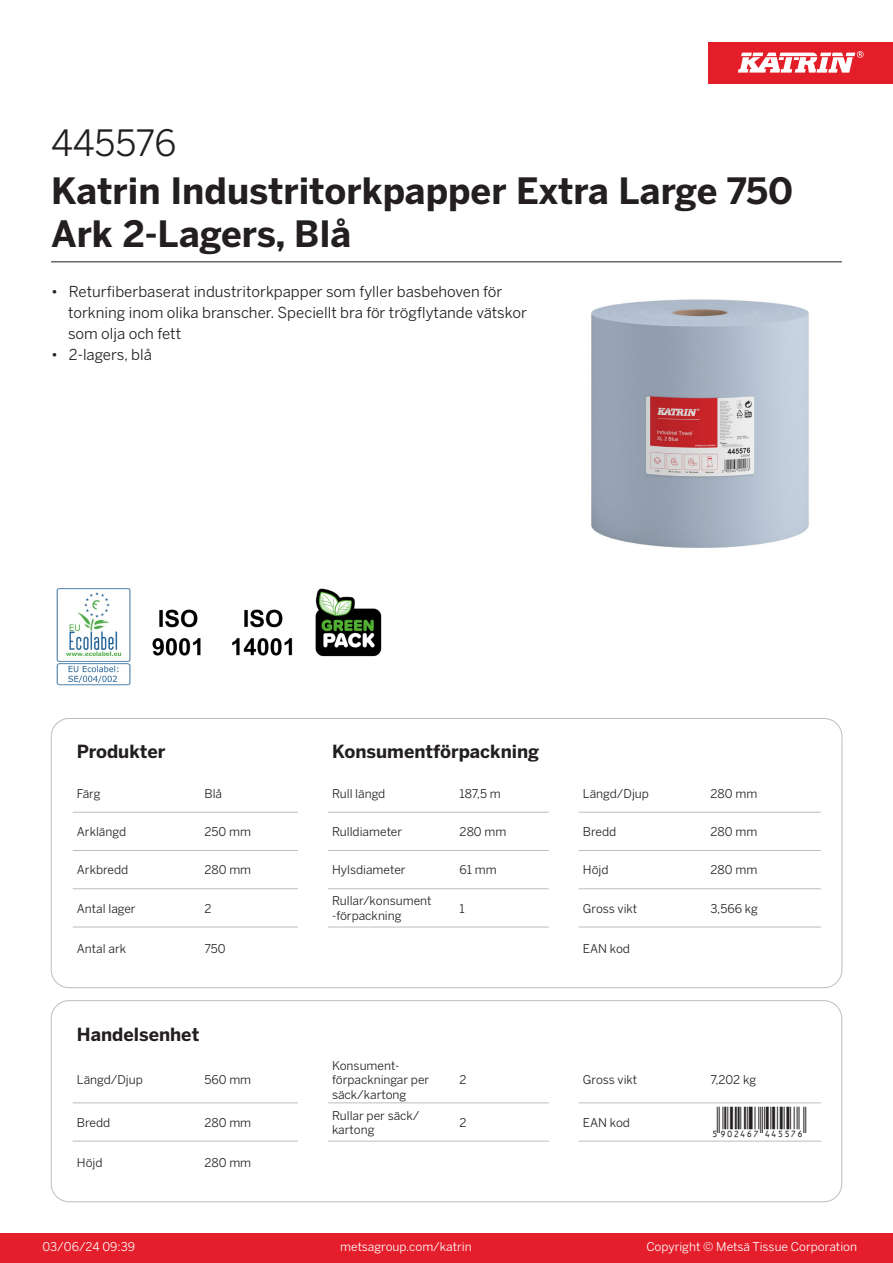
<style>
.page{position:relative;width:893px;height:1263px;background:#fff}
.page>*{position:absolute;margin:0;border:0;box-sizing:border-box;transform-origin:0 0}
.Product_Name{font:700 36px/43.2px "Benton Sans";color:#231f20}
.External_material_co{font:36px "Benton Sans";color:#231f20}
.T_EAN{font:30px "Viisas EAN Matala";color:#231f20}
.T_TableHeader{font:700 18px "Benton Sans";color:#231f20}
.MarketingBullets{font:15px/21px "Benton Sans";color:#231f20}
.T_TableBody{font:12px/14.4px "Benton Sans";color:#231f20}
.t1{font:12px "Benton Sans";color:#fff}
</style>
<div class="page">
<div style="left:0;top:1233px;width:893px;height:30px;background:#e41e2b"></div>
<div style="left:708px;top:43px;width:185px;height:41px;background:#e31e28"></div>
<svg style="left:738px;top:51px;width:126px;height:22px"></svg>
<hr style="left:73px;top:812px;width:127px;height:1px;background:#bcbdc0">
<hr style="left:200px;top:812px;width:98px;height:1px;background:#bcbdc0">
<hr style="left:328px;top:812px;width:127px;height:1px;background:#bcbdc0">
<hr style="left:455px;top:812px;width:94px;height:1px;background:#bcbdc0">
<hr style="left:579px;top:812px;width:127px;height:1px;background:#bcbdc0">
<hr style="left:706px;top:812px;width:115px;height:1px;background:#bcbdc0">
<hr style="left:73px;top:850px;width:127px;height:1px;background:#bcbdc0">
<hr style="left:200px;top:850px;width:98px;height:1px;background:#bcbdc0">
<hr style="left:328px;top:850px;width:127px;height:1px;background:#bcbdc0">
<hr style="left:455px;top:850px;width:94px;height:1px;background:#bcbdc0">
<hr style="left:579px;top:850px;width:127px;height:1px;background:#bcbdc0">
<hr style="left:706px;top:850px;width:115px;height:1px;background:#bcbdc0">
<hr style="left:73px;top:888px;width:127px;height:1px;background:#bcbdc0">
<hr style="left:200px;top:888px;width:98px;height:1px;background:#bcbdc0">
<hr style="left:328px;top:888px;width:127px;height:1px;background:#bcbdc0">
<hr style="left:455px;top:888px;width:94px;height:1px;background:#bcbdc0">
<hr style="left:579px;top:888px;width:127px;height:1px;background:#bcbdc0">
<hr style="left:706px;top:888px;width:115px;height:1px;background:#bcbdc0">
<hr style="left:73px;top:927px;width:127px;height:1px;background:#bcbdc0">
<hr style="left:200px;top:927px;width:98px;height:1px;background:#bcbdc0">
<hr style="left:328px;top:927px;width:127px;height:1px;background:#bcbdc0">
<hr style="left:455px;top:927px;width:94px;height:1px;background:#bcbdc0">
<hr style="left:579px;top:927px;width:127px;height:1px;background:#bcbdc0">
<hr style="left:706px;top:927px;width:115px;height:1px;background:#bcbdc0">
<hr style="left:73px;top:1102px;width:127px;height:1px;background:#bcbdc0">
<hr style="left:200px;top:1102px;width:98px;height:1px;background:#bcbdc0">
<hr style="left:328px;top:1102px;width:127px;height:1px;background:#bcbdc0">
<hr style="left:455px;top:1102px;width:94px;height:1px;background:#bcbdc0">
<hr style="left:579px;top:1102px;width:127px;height:1px;background:#bcbdc0">
<hr style="left:706px;top:1102px;width:115px;height:1px;background:#bcbdc0">
<hr style="left:73px;top:1141px;width:127px;height:1px;background:#bcbdc0">
<hr style="left:200px;top:1141px;width:98px;height:1px;background:#bcbdc0">
<hr style="left:328px;top:1141px;width:127px;height:1px;background:#bcbdc0">
<hr style="left:455px;top:1141px;width:94px;height:1px;background:#bcbdc0">
<hr style="left:579px;top:1141px;width:127px;height:1px;background:#bcbdc0">
<hr style="left:706px;top:1141px;width:115px;height:1px;background:#bcbdc0">
<div style="left:51px;top:1000px;width:791px;height:202px;border:1px solid #bcbdc0;border-radius:18px"></div>
<img style="left:591px;top:299px;width:218px;height:249px">
<img style="left:56px;top:588px;width:75px;height:98px">
<img style="left:152px;top:609px;width:49px;height:47px">
<img style="left:232px;top:609px;width:61px;height:47px">
<img style="left:315px;top:588px;width:67px;height:69px">
<hr style="left:51px;top:261px;width:791px;height:1px;background:#231f20">
<p class="External_material_co" style="left:51px;top:121px;width:127px">445576</p>
<p class="Product_Name" style="left:51px;top:170px;width:744px">Katrin Industritorkpapper Extra Large 750<br>Ark 2-Lagers, Blå</p>
<p class="MarketingBullets" style="left:68px;top:281px;width:461px;text-indent:-17px">• Returfiberbaserat industritorkpapper som fyller basbehoven för torkning inom olika branscher. Speciellt bra för trögflytande vätskor som olja och fett</p>
<p class="MarketingBullets" style="left:51px;top:344px;width:102px">• 2-lagers, blå</p>
<p class="T_TableHeader" style="left:77px;top:740px;width:90px">Produkter</p>
<p class="T_TableHeader" style="left:332px;top:740px;width:209px">Konsumentförpackning</p>
<p class="T_TableBody" style="left:77px;top:786px;width:25px">Färg</p>
<p class="T_TableBody" style="left:204px;top:786px;width:19px">Blå</p>
<p class="T_TableBody" style="left:332px;top:786px;width:55px">Rull längd</p>
<p class="T_TableBody" style="left:460px;top:786px;width:43px">187,5 m</p>
<p class="T_TableBody" style="left:583px;top:786px;width:68px">Längd/Djup</p>
<p class="T_TableBody" style="left:710px;top:786px;width:48px">280 mm</p>
<p class="T_TableBody" style="left:77px;top:824px;width:51px">Arklängd</p>
<p class="T_TableBody" style="left:204px;top:824px;width:48px">250 mm</p>
<p class="T_TableBody" style="left:332px;top:824px;width:72px">Rulldiameter</p>
<p class="T_TableBody" style="left:460px;top:824px;width:48px">280 mm</p>
<p class="T_TableBody" style="left:583px;top:824px;width:35px">Bredd</p>
<p class="T_TableBody" style="left:710px;top:824px;width:48px">280 mm</p>
<p class="T_TableBody" style="left:77px;top:863px;width:53px">Arkbredd</p>
<p class="T_TableBody" style="left:204px;top:863px;width:48px">280 mm</p>
<p class="T_TableBody" style="left:332px;top:863px;width:75px">Hylsdiameter</p>
<p class="T_TableBody" style="left:460px;top:863px;width:39px">61 mm</p>
<p class="T_TableBody" style="left:583px;top:863px;width:27px">Höjd</p>
<p class="T_TableBody" style="left:710px;top:863px;width:48px">280 mm</p>
<p class="T_TableBody" style="left:77px;top:901px;width:60px">Antal lager</p>
<p class="T_TableBody" style="left:204px;top:901px;width:9px">2</p>
<p class="T_TableBody" style="left:332px;top:894px;width:101px">Rullar/konsument</p>
<p class="T_TableBody" style="left:332px;top:908px;width:71px">-förpackning</p>
<p class="T_TableBody" style="left:460px;top:901px;width:7px">1</p>
<p class="T_TableBody" style="left:583px;top:901px;width:56px">Gross vikt</p>
<p class="T_TableBody" style="left:710px;top:901px;width:49px">3,566 kg</p>
<p class="T_TableBody" style="left:77px;top:941px;width:51px">Antal ark</p>
<p class="T_TableBody" style="left:204px;top:941px;width:23px">750</p>
<p class="T_TableBody" style="left:583px;top:941px;width:49px">EAN kod</p>
<p class="T_TableHeader" style="left:77px;top:1023px;width:124px">Handelsenhet</p>
<p class="T_TableBody" style="left:77px;top:1073px;width:68px">Längd/Djup</p>
<p class="T_TableBody" style="left:204px;top:1073px;width:48px">560 mm</p>
<p class="T_TableBody" style="left:332px;top:1058px;width:99px">Konsument&shy;förpackningar per säck/kartong</p>
<p class="T_TableBody" style="left:460px;top:1073px;width:9px">2</p>
<p class="T_TableBody" style="left:583px;top:1073px;width:56px">Gross vikt</p>
<p class="T_TableBody" style="left:710px;top:1073px;width:47px">7,202 kg</p>
<p class="T_TableBody" style="left:77px;top:1115px;width:35px">Bredd</p>
<p class="T_TableBody" style="left:204px;top:1115px;width:48px">280 mm</p>
<p class="T_TableBody" style="left:332px;top:1108px;width:89px">Rullar per säck/ kartong</p>
<p class="T_TableBody" style="left:460px;top:1115px;width:9px">2</p>
<p class="T_TableBody" style="left:583px;top:1115px;width:49px">EAN kod</p>
<p class="T_EAN" style="left:710px;top:1106px;width:97px">*5902467445576*</p>
<p class="T_TableBody" style="left:77px;top:1155px;width:27px">Höjd</p>
<p class="T_TableBody" style="left:204px;top:1155px;width:48px">280 mm</p>
<p class="t1" style="left:43px;top:1239px;width:94px">03/06/24 09:39</p>
<p class="t1" style="left:340px;top:1239px;width:133px">metsagroup.com/katrin</p>
<p class="t1" style="left:646px;top:1239px;width:212px">Copyright © Metsä Tissue Corporation</p>
</div>
